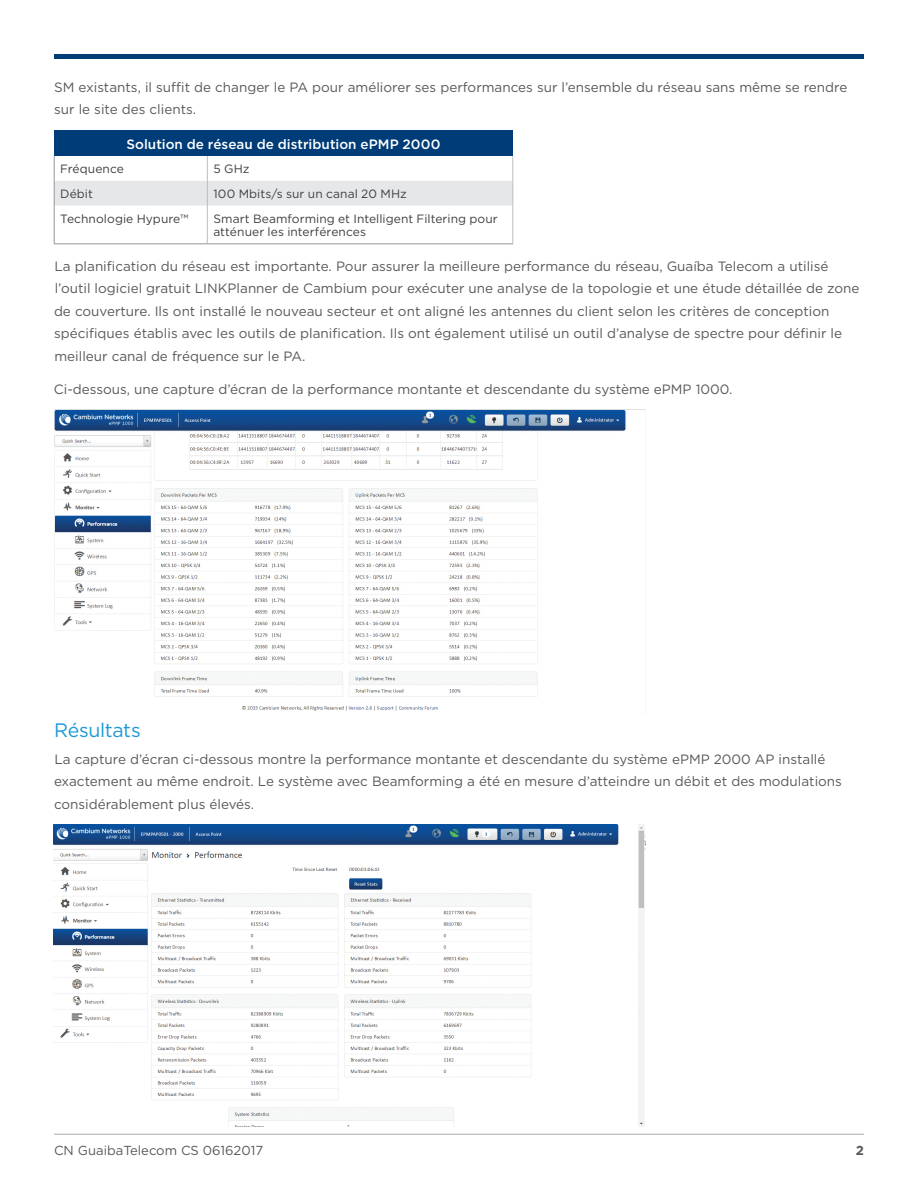
<style>
.page{position:relative;width:918px;height:1188px;background:#fff}
.page>*{position:absolute;margin:0;border:0;box-sizing:border-box;transform-origin:0 0}
.t1{font:19.5px "Gotham";letter-spacing:-.015em;color:#1d99d6}
.t2{font:13.5px/22.5px "Gotham";color:#57585a}
.t3{font:500 13.5px "Gotham";letter-spacing:.005em;color:#fff}
.t4{font:13.05px "Gotham";color:#57585a}
.t5{font:700 13.05px "Gotham";color:#57585a}
.t6{font:12px/13.5px "Gotham";letter-spacing:.005em;color:#3e3e3f}
</style>
<div class="page">
<hr style="left:54px;top:1134px;width:810px;height:1px;background:#a8a9ad">
<hr style="left:54px;top:54px;width:810px;height:4px;background:#003d78">
<div style="left:54px;top:130px;width:459px;height:26px;background:#003d78"></div>
<hr style="left:54px;top:206px;width:1px;height:38px;background:#939598">
<svg style="left:54px;top:156px;width:460px;height:50px"></svg>
<hr style="left:207px;top:206px;width:1px;height:38px;background:#bcbdc0">
<hr style="left:513px;top:206px;width:1px;height:38px;background:#bcbdc0">
<hr style="left:54px;top:244px;width:153px;height:1px;background:#939598">
<hr style="left:207px;top:244px;width:306px;height:1px;background:#939598">
<img style="left:54px;top:409px;width:592px;height:302px">
<img style="left:54px;top:825px;width:592px;height:301px">
<p class="t2" style="left:54px;top:75px;width:795px">SM existants, il suffit de changer le PA pour améliorer ses performances sur l’ensemble du réseau sans même se rendre sur le site des clients.</p>
<p class="t3" style="left:126px;top:135px;width:316px">Solution de réseau de distribution ePMP 2000</p>
<p class="t6" style="left:60px;top:162px;width:65px">Fréquence</p>
<p class="t6" style="left:213px;top:162px;width:38px">5 GHz</p>
<p class="t6" style="left:60px;top:187px;width:34px">Débit</p>
<p class="t6" style="left:213px;top:187px;width:195px">100 Mbits/s sur un canal 20 MHz</p>
<p class="t6" style="left:60px;top:212px;width:130px">Technologie Hypure™</p>
<p class="t6" style="left:213px;top:212px;width:286px">Smart Beamforming et Intelligent Filtering pour atténuer les interférences</p>
<p class="t2" style="left:54px;top:255px;width:807px">La planification du réseau est importante. Pour assurer la meilleure performance du réseau, Guaíba Telecom a utilisé l’outil logiciel gratuit LINKPlanner de Cambium pour exécuter une analyse de la topologie et une étude détaillée de zone de couverture. Ils ont installé le nouveau secteur et ont aligné les antennes du client selon les critères de conception spécifiques établis avec les outils de planification. Ils ont également utilisé un outil d’analyse de spectre pour définir le meilleur canal de fréquence sur le PA.</p>
<p class="t2" style="left:54px;top:378px;width:680px">Ci-dessous, une capture d’écran de la performance montante et descendante du système ePMP 1000.</p>
<h1 class="t1" style="left:54px;top:718px;width:88px">Résultats</h1>
<p class="t2" style="left:54px;top:748px;width:789px">La capture d’écran ci-dessous montre la performance montante et descendante du système ePMP 2000 AP installé exactement au même endroit. Le système avec Beamforming a été en mesure d’atteindre un débit et des modulations considérablement plus élevés.</p>
<p class="t4" style="left:54px;top:1142px;width:211px">CN GuaibaTelecom CS 06162017</p>
<p class="t5" style="left:856px;top:1142px;width:10px">2</p>
</div>
